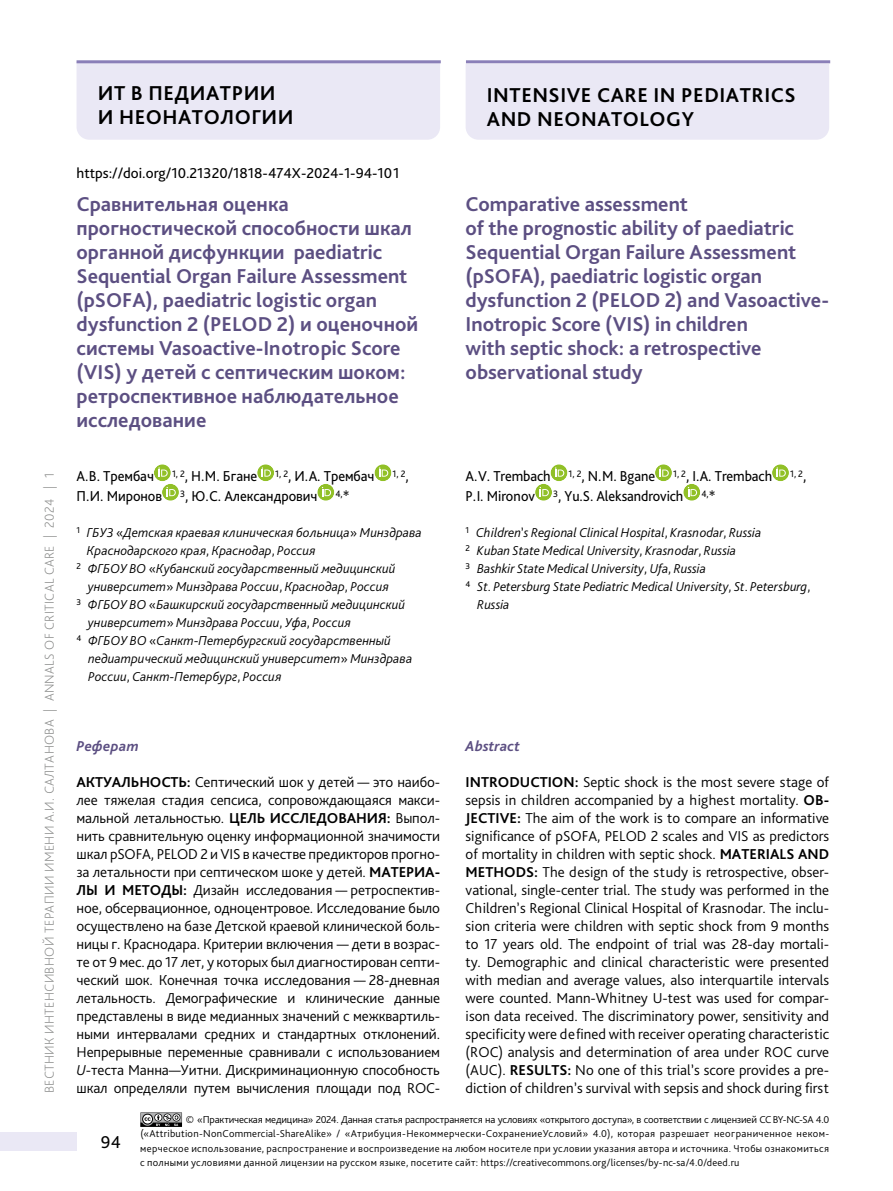
<style>
.page{position:relative;width:893px;height:1191px;background:#fff}
.page>*{position:absolute;margin:0;border:0;box-sizing:border-box;transform-origin:0 0}
.t1{font:700 21px/24px "Bliss Pro";color:#5c4f82}
.t2{font:700 21px/24px "Bliss Pro";letter-spacing:.025em;color:#000}
.t3{font:18px "Bliss Pro";color:#000}
.t4{font:300 15px/18px "Bliss Pro";letter-spacing:-.01em;color:#000;text-align:justify}
.t5{font:15px/19.5px "Bliss Pro";letter-spacing:-.005em;color:#000;scale:.95 1}
.t6{font:15px "Bliss Pro";letter-spacing:-.005em;color:#000}
.t7{font:italic 700 15px "Bliss Pro";letter-spacing:.01em;color:#5c4f82}
.t8{font:italic 300 13.5px "Bliss Pro";color:#000}
.t9{font:200 13.5px "Bliss Pro";letter-spacing:.025em;color:#868786}
.t10{font:300 10.5px/14.5px "Bliss Pro";letter-spacing:.02em;color:#000;text-align:justify}
.s1{font-style:normal}
.s2{font-weight:700}
.s3{font-style:italic}
</style>
<div class="page">
<div style="left:0;top:1132px;width:77px;height:18px;background:#eae8f5"></div>
<div style="left:77px;top:63px;width:363px;height:77px;background:#eae8f5"></div>
<div style="left:466px;top:64px;width:363px;height:76px;background:#eae8f5"></div>
<hr style="left:77px;top:60px;width:364px;height:3px;background:#8a7fb8">
<hr style="left:466px;top:60px;width:364px;height:3px;background:#8a7fb8">
<svg style="left:257px;top:464px;width:17px;height:17px"></svg>
<svg style="left:374px;top:464px;width:17px;height:17px"></svg>
<svg style="left:154px;top:464px;width:25px;height:37px"></svg>
<svg style="left:317px;top:484px;width:17px;height:17px"></svg>
<svg style="left:140px;top:1112px;width:42px;height:14px"></svg>
<svg style="left:655px;top:464px;width:17px;height:17px"></svg>
<svg style="left:772px;top:464px;width:17px;height:17px"></svg>
<svg style="left:535px;top:464px;width:32px;height:37px"></svg>
<svg style="left:683px;top:484px;width:17px;height:17px"></svg>
<p class="t9" style="left:41px;top:1093px;width:622px;rotate:-90deg">ВЕСТНИК ИНТЕНСИВНОЙ ТЕРАПИИ ИМЕНИ А.И. САЛТАНОВА | ANNALS OF CRITICAL CARE | 2024 | 1</p>
<h1 class="t2" style="left:98px;top:80px;width:197px">ИТ В ПЕДИАТРИИ<br>И НЕОНАТОЛОГИИ</h1>
<p class="t6" style="left:77px;top:164px;width:324px">https://doi.org/10.21320/1818-474X-2024-1‑94-101</p>
<p class="t1" style="left:77px;top:192px;width:343px">Сравнительная оценка прогностической способности шкал органной дисфункции paediatric<br>Sequential Organ Failure Assessment (pSOFA), paediatric logistic organ dysfunction 2 (PELOD 2) и оценочной системы Vasoactive-Inotropic Score (VIS) у детей с септическим шоком: ретроспективное наблюдательное исследование</p>
<p class="t5" style="left:77px;top:466px;width:351px">А.В. Трембач <sup>1,</sup> <sup>2</sup>, Н.М. Бгане <sup>1,</sup> <sup>2</sup>, И.А. Трембач <sup>1,</sup> <sup>2</sup>,<br>П.И. Миронов <sup>3</sup>, Ю.С. Александрович <sup>4,</sup>*</p>
<p class="t8" style="left:77px;top:524px;width:347px"><sup>1</sup> ГБУЗ <span class="s1">«</span>Детская краевая клиническая больница<span class="s1">»</span> Минздрава</p>
<p class="t8" style="left:87px;top:542px;width:230px">Краснодарского края<span class="s1">,</span> Краснодар<span class="s1">,</span> Россия</p>
<p class="t8" style="left:77px;top:560px;width:321px"><sup>2</sup> ФГБОУ ВО <span class="s1">«</span>Кубанский государственный медицинский</p>
<p class="t8" style="left:88px;top:578px;width:303px">университет<span class="s1">»</span> Минздрава России<span class="s1">,</span> Краснодар<span class="s1">,</span> Россия</p>
<p class="t8" style="left:77px;top:596px;width:330px"><sup>3</sup> ФГБОУ ВО <span class="s1">«</span>Башкирский государственный медицинский</p>
<p class="t8" style="left:88px;top:614px;width:264px">университет<span class="s1">»</span> Минздрава России<span class="s1">,</span> Уфа<span class="s1">,</span> Россия</p>
<p class="t8" style="left:77px;top:632px;width:316px"><sup>4</sup> ФГБОУ ВО <span class="s1">«</span>Санкт<span class="s1">-</span>Петербургский государственный</p>
<p class="t8" style="left:88px;top:650px;width:326px">педиатрический медицинский университет<span class="s1">»</span> Минздрава</p>
<p class="t8" style="left:88px;top:668px;width:195px">России<span class="s1">,</span> Санкт<span class="s1">-</span>Петербург<span class="s1">,</span> Россия</p>
<h1 class="t2" style="left:487px;top:82px;width:310px">INTENSIVE CARE IN PEDIATRICS<br>AND NEONATOLOGY</h1>
<p class="t1" style="left:466px;top:192px;width:365px">Comparative assessment<br>of the prognostic ability of paediatric Sequential Organ Failure Assessment (pSOFA), paediatric logistic organ dysfunction 2 (PELOD 2) and Vasoactive-Inotropic Score (VIS) in children<br>with septic shock: a retrospective observational study</p>
<p class="t5" style="left:466px;top:466px;width:360px">А.V. Trembach <sup>1,</sup> <sup>2</sup>, N.M. Bgane <sup>1,</sup> <sup>2</sup>, I.A. Trembach <sup>1,</sup> <sup>2</sup>,<br>P.I. Mironov <sup>3</sup>, Yu.S. Аleksandrovich <sup>4,</sup>*</p>
<p class="t8" style="left:466px;top:524px;width:297px"><sup>1</sup> Children<span class="s1">’</span>s Regional Clinical Hospital<span class="s1">,</span> Krasnodar<span class="s1">,</span> Russia</p>
<p class="t8" style="left:466px;top:542px;width:272px"><sup>2</sup> Kuban State Medical University<span class="s1">,</span> Krasnodar<span class="s1">,</span> Russia</p>
<p class="t8" style="left:466px;top:560px;width:242px"><sup>3</sup> Bashkir State Medical University<span class="s1">,</span> Ufa<span class="s1">,</span> Russia</p>
<p class="t8" style="left:466px;top:578px;width:346px"><sup>4</sup> St<span class="s1">.</span> Petersburg State Pediatric Medical University<span class="s1">,</span> St<span class="s1">.</span> Petersburg<span class="s1">,</span></p>
<p class="t8" style="left:477px;top:596px;width:34px">Russia</p>
<p class="t7" style="left:77px;top:737px;width:64px">Реферат</p>
<p class="t4" style="left:77px;top:773px;width:365px"><span class="s2">АКТУАЛЬНОСТЬ:</span> Септический шок у детей — это наибо&shy;лее тяжелая стадия сепсиса, сопровождающаяся макси&shy;мальной летальностью. <span class="s2">ЦЕЛЬ ИССЛЕДОВАНИЯ:</span> Выпол&shy;нить сравнительную оценку информационной значимости шкал pSOFA, PELOD 2 и VIS в качестве предикторов прогно&shy;за летальности при септическом шоке у детей. <span class="s2">МАТЕРИА-ЛЫ И МЕТОДЫ:</span> Дизайн исследования — ретроспектив&shy;ное, обсервационное, одноцентровое. Исследование было осуществлено на базе Детской краевой клинической боль&shy;ницы г. Краснодара. Критерии включения — дети в возрас&shy;те от 9 мес. до 17 лет, у которых был диагностирован септи&shy;ческий шок. Конечная точка исследования — 28-дневная летальность. Демографические и клинические данные представлены в виде медианных значений с межквартиль&shy;ными интервалами средних и стандартных отклонений.<br>Непрерывные переменные сравнивали с использованием <span class="s3">U</span>-теста Манна—Уитни. Дискриминационную способность шкал определяли путем вычисления площади под ROC-</p>
<p class="t10" style="left:140px;top:1111px;width:690px;text-indent:46px">© «Практическая медицина» 2024. Данная статья распространяется на условиях «открытого доступа», в соответствии с лицензией CCBY-NC-SA 4.0 («Attribution-NonCommercial-ShareAlike» / «Атрибуция-Некоммерчески-СохранениеУсловий» 4.0), которая разрешает неограниченное неком&shy;мерческое использование, распространение и воспроизведение на любом носителе при условии указания автора и источника. Чтобы ознакомиться с полными условиями данной лицензии на русском языке, посетите сайт: https://creativecommons.org/licenses/by-nc-sa/4.0/deed.ru</p>
<p class="t7" style="left:466px;top:737px;width:56px">Abstract</p>
<p class="t4" style="left:466px;top:773px;width:365px"><span class="s2">INTRODUCTION:</span> Septic shock is the most severe stage of sepsis in children accompanied by a highest mortality. <span class="s2">OB-JECTIVE:</span> The aim of the work is to compare an informative significance of pSOFA, PELOD 2 scales and VIS as predictors of mortality in children with septic shock. <span class="s2">MATERIALS AND METHODS:</span> The design of the study is retrospective, obser&shy;vational, single-center trial. The study was performed in the Children’s Regional Clinical Hospital of Krasnodar. The inclu&shy;sion criteria were children with septic shock from 9 months to 17 years old. The endpoint of trial was 28-day mortali&shy;ty. Demographic and clinical characteristic were presented with median and average values, also interquartile intervals were counted. Mann-Whitney U-test was used for compar&shy;ison data received. The discriminatory power, sensitivity and specificity were defined with receiver operating characteristic (ROC) analysis and determination of area under ROC curve (AUC). <span class="s2">RESULTS:</span> No one of this trial’s score provides a pre&shy;diction of children’s survival with sepsis and shock during first</p>
<p class="t3" style="left:101px;top:1131px;width:21px">94</p>
</div>
